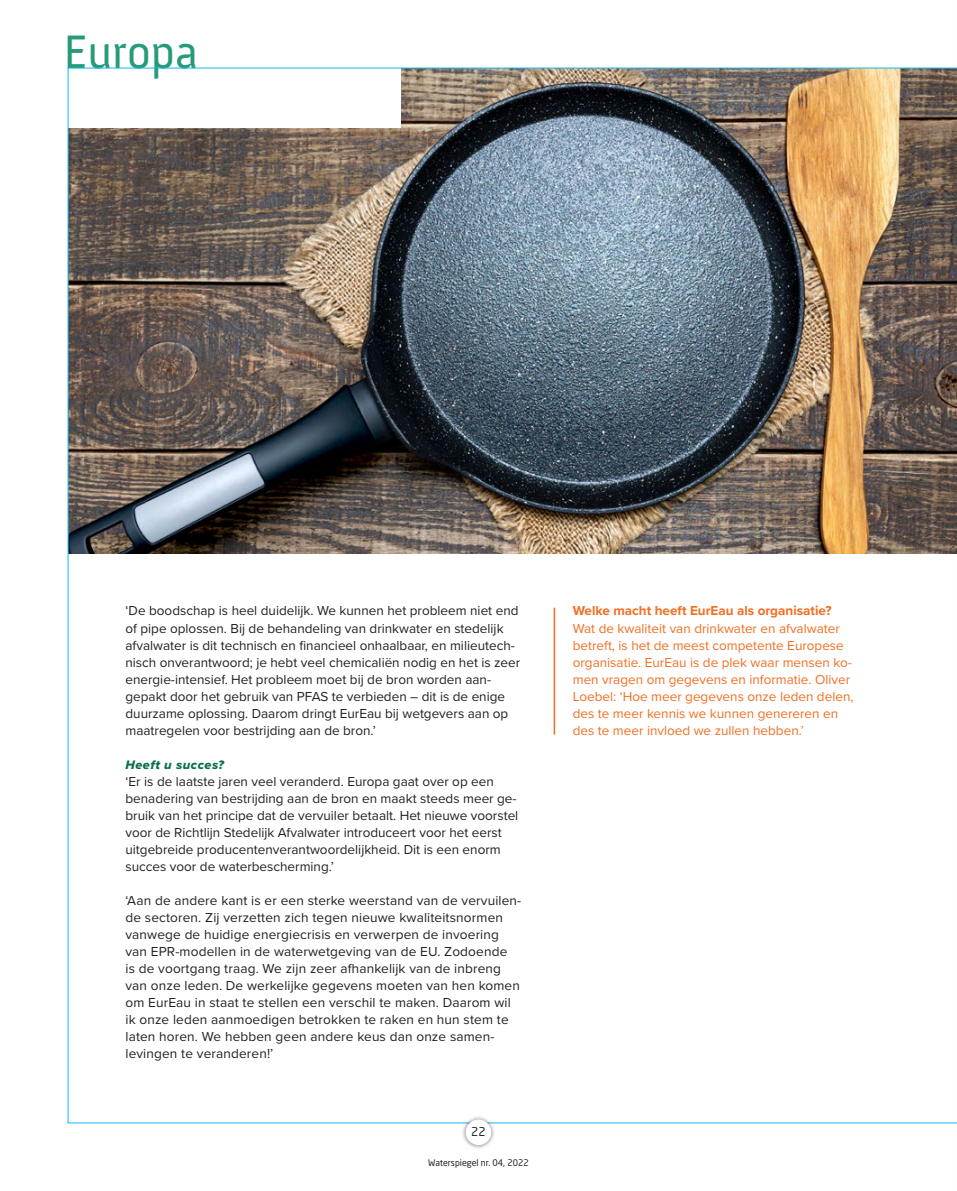
<style>
.page{position:relative;width:957px;height:1191px;background:#fff}
.page>*{position:absolute;margin:0;border:0;box-sizing:border-box;transform-origin:0 0}
.t1{font:48px "Anivers";letter-spacing:-.015em;color:#259b79}
.t2{font:13.5px/17px "Proxima Nova";color:#231f20}
.t3{font:13.5px/17px "Proxima Nova";color:#f36e21}
.t4{font:700 13.5px "Proxima Nova";color:#f36e21}
.t5{font:12.75px "Proxima Nova Extrabld It";letter-spacing:.04em;color:#0b6e51}
.t6{font:12px "Neo Sans Std";color:#231f20}
.t7{font:9px "Neo Sans Std";color:#231f20}
</style>
<div class="page">
<img style="left:68px;top:68px;width:889px;height:1055px">
<div style="left:461px;top:1115px;width:35px;height:34px;background:#231f20;opacity:.5"></div>
<div style="left:466px;top:1119px;width:25px;height:26px;background:#fff;border-radius:50%"></div>
<hr style="left:554px;top:608px;width:1px;height:126px;background:#f36e21">
<h1 class="t1" style="left:63px;top:26px;width:137px">Europa</h1>
<p class="t2" style="left:125px;top:602px;width:396px">‘De boodschap is heel duidelijk. We kunnen het probleem niet end of pipe oplossen. Bij de behandeling van drinkwater en stedelijk afvalwater is dit technisch en financieel onhaalbaar, en milieutech&shy;nisch onverantwoord; je hebt veel chemicaliën nodig en het is zeer energie-intensief. Het probleem moet bij de bron worden aan&shy;gepakt door het gebruik van PFAS te verbieden – dit is de enige duurzame oplossing. Daarom dringt EurEau bij wetgevers aan op maatregelen voor bestrijding aan de bron.’</p>
<p class="t5" style="left:125px;top:755px;width:100px">Heeft u succes?</p>
<p class="t2" style="left:125px;top:772px;width:394px">‘Er is de laatste jaren veel veranderd. Europa gaat over op een benadering van bestrijding aan de bron en maakt steeds meer ge&shy;bruik van het principe dat de vervuiler betaalt. Het nieuwe voorstel voor de Richtlijn Stedelijk Afvalwater introduceert voor het eerst uitgebreide producentenverantwoordelijkheid. Dit is een enorm succes voor de waterbescherming.’</p>
<p class="t2" style="left:125px;top:891px;width:397px">‘Aan de andere kant is er een sterke weerstand van de vervuilen&shy;de sectoren. Zij verzetten zich tegen nieuwe kwaliteitsnormen vanwege de huidige energiecrisis en verwerpen de invoering van EPR-modellen in de waterwetgeving van de EU. Zodoende<br>is de voortgang traag. We zijn zeer afhankelijk van de inbreng van onze leden. De werkelijke gegevens moeten van hen komen om EurEau in staat te stellen een verschil te maken. Daarom wil ik onze leden aanmoedigen betrokken te raken en hun stem te laten horen. We hebben geen andere keus dan onze samen&shy;levingen te veranderen!’</p>
<p class="t6" style="left:471px;top:1124px;width:16px">22</p>
<p class="t7" style="left:428px;top:1157px;width:102px">Waterspiegel nr. 04, 2022</p>
<p class="t4" style="left:573px;top:601px;width:260px">Welke macht heeft EurEau als organisatie?</p>
<p class="t3" style="left:573px;top:619px;width:282px">Wat de kwaliteit van drinkwater en afvalwater betreft, is het de meest competente Europese organisatie. EurEau is de plek waar mensen ko&shy;men vragen om gegevens en informatie. Oliver Loebel: ‘Hoe meer gegevens onze leden delen, des te meer kennis we kunnen genereren en des te meer invloed we zullen hebben.’</p>
</div>
